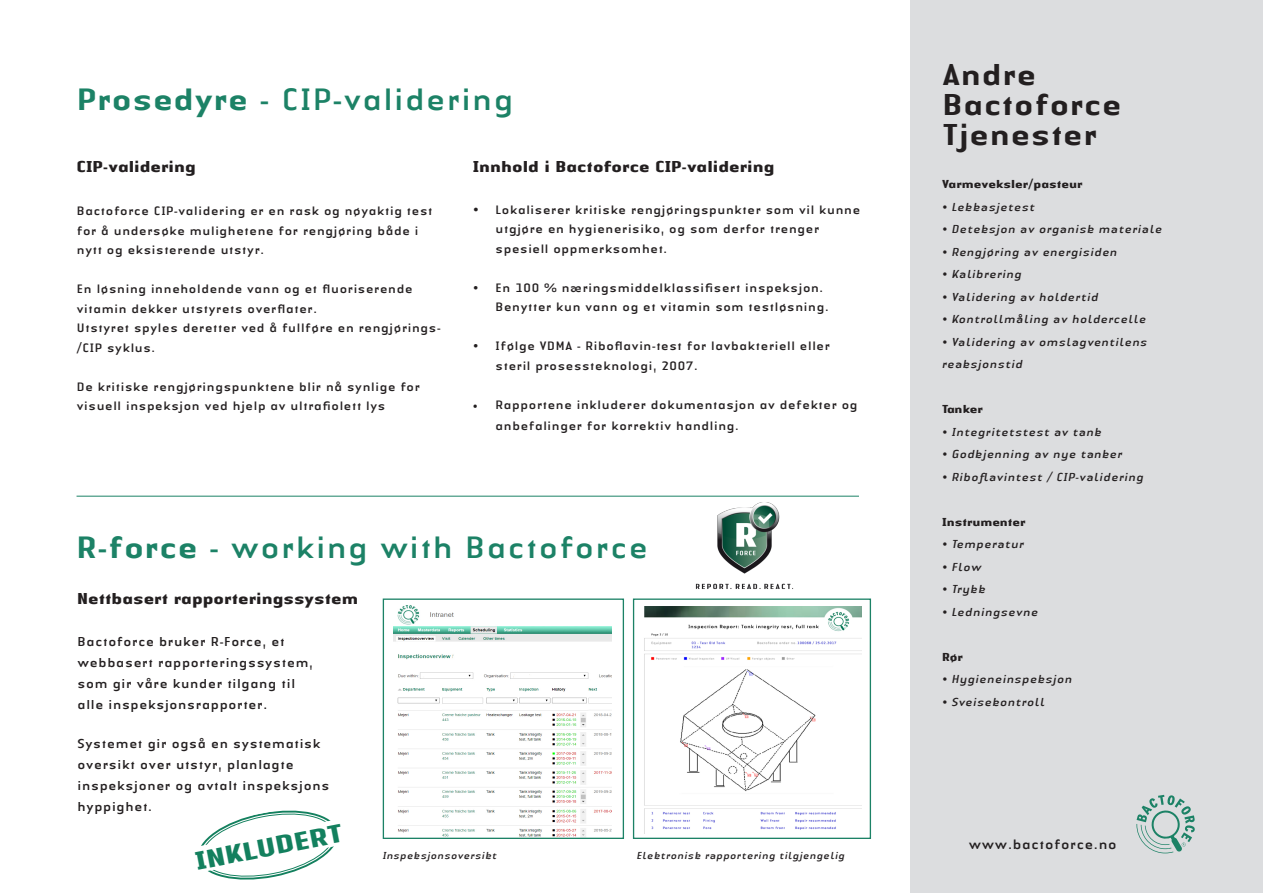
<style>
.page{position:relative;width:1263px;height:893px;background:#fff}
.page>*{position:absolute;margin:0;border:0;box-sizing:border-box;transform-origin:0 0}
.t1{font:32.25px "Authentic Sans LT";color:#1c8266}
.t2{font:500 31.5px "Authentic Sans LT";color:#231f20}
.t3{font:700 26.55px "Authentic Sans Com";color:#13805e;scale:1.08 1}
.t4{font:700 16.5px "Authentic Sans LT";color:#231f20}
.t5{font:14.25px "Authentic Sans LT";color:#231f20}
.t6{font:13.5px/21px "Authentic Sans LT";color:#231f20}
.t7{font:12.75px/19.5px "Authentic Sans LT";color:#231f20}
.t8{font:italic 12px/22.5px "Authentic Sans Com";color:#231f20}
.t9{font:700 12px "Authentic Sans Com";color:#231f20}
.t10{font:italic 10.5px "Authentic Sans Com";color:#231f20}
.s1{font-weight:500}
.s2{font-size:13.5px}
.s3{font-family:"Minion Pro"}
</style>
<div class="page">
<div style="left:910px;top:0;width:353px;height:893px;background:#dcdddf"></div>
<img style="left:695px;top:502px;width:99px;height:87px">
<hr style="left:77px;top:496px;width:782px;height:1px;background:#1c8266">
<svg style="left:1136px;top:795px;width:59px;height:58px"></svg>
<img style="left:393px;top:605px;width:219px;height:232px">
<img style="left:644px;top:606px;width:218px;height:228px">
<div style="left:633px;top:598px;width:238px;height:241px;border:1px solid #1c8266"></div>
<div style="left:383px;top:598px;width:241px;height:241px;border:1px solid #1c8266"></div>
<svg style="left:201px;top:810px;width:133px;height:70px"></svg>
<p class="t1" style="left:77px;top:79px;width:439px"><span class="s1">Prosedyre</span> - CIP-validering</p>
<p class="t4" style="left:77px;top:156px;width:121px">CIP-validering</p>
<p class="t7" style="left:77px;top:201px;width:358px">Bactoforce CIP-validering er en rask og nøyaktig test</p>
<p class="t7" style="left:77px;top:221px;width:344px">for å undersøke mulighetene for rengjøring både i</p>
<p class="t7" style="left:77px;top:240px;width:189px">nytt og eksisterende utstyr.</p>
<p class="t7" style="left:77px;top:279px;width:338px">En løsning inneholdende vann og et fluoriserende</p>
<p class="t7" style="left:77px;top:299px;width:242px">vitamin dekker utstyrets overflater.</p>
<p class="t7" style="left:77px;top:318px;width:366px">Utstyret spyles deretter ved å fullføre en rengjørings-</p>
<p class="t7" style="left:77px;top:338px;width:80px">/CIP syklus.</p>
<p class="t7" style="left:77px;top:377px;width:345px">De kritiske rengjøringspunktene blir nå synlige for</p>
<p class="t7" style="left:77px;top:396px;width:311px">visuell inspeksjon ved hjelp av ultrafiolett lys</p>
<p class="t4" style="left:473px;top:156px;width:303px">Innhold i Bactoforce CIP-validering</p>
<p class="t7" style="left:495px;top:200px;width:367px;text-indent:-23px"><span class="s2">•</span> Lokaliserer kritiske rengjøringspunkter som vil kunne utgjøre en hygienerisiko, og som derfor trenger spesiell oppmerksomhet.</p>
<p class="t7" style="left:495px;top:278px;width:335px;text-indent:-23px">• En 100 % næringsmiddelklassifisert inspeksjon.<br>Benytter kun vann og et vitamin som testløsning.</p>
<p class="t7" style="left:495px;top:336px;width:336px;text-indent:-23px">• Ifølge VDMA - Riboflavin-test for lavbakteriell eller steril prosessteknologi, 2007.</p>
<p class="t7" style="left:495px;top:394px;width:364px;line-height:21px;text-indent:-23px"><span class="s3">•</span> Rapportene inkluderer dokumentasjon av defekter og anbefalinger for korrektiv handling.</p>
<p class="t1" style="left:76px;top:527px;width:574px"><span class="s1">R-force</span> - working with Bactoforce</p>
<p class="t4" style="left:77px;top:588px;width:282px">Nettbasert rapporteringssystem</p>
<p class="t6" style="left:77px;top:630px;width:238px">Bactoforce bruker R-Force, et webbasert rapporteringssystem,</p>
<p class="t6" style="left:77px;top:672px;width:220px">som gir våre kunder tilgang til alle inspeksjonsrapporter.</p>
<p class="t6" style="left:77px;top:732px;width:254px">Systemet gir også en systematisk oversikt over utstyr, planlagte inspeksjoner og avtalt inspeksjons hyppighet.</p>
<p class="t3" style="left:192px;top:844px;width:140px;rotate:-11deg">INKLUDERT</p>
<p class="t10" style="left:383px;top:848px;width:116px">Inspeksjonsoversikt</p>
<p class="t10" style="left:637px;top:848px;width:210px">Elektronisk rapportering tilgjengelig</p>
<p class="t2" style="left:942px;top:54px;width:96px">Andre</p>
<p class="t2" style="left:942px;top:84px;width:181px">Bactoforce</p>
<p class="t2" style="left:942px;top:114px;width:157px">Tjenester</p>
<p class="t9" style="left:942px;top:176px;width:142px">Varmeveksler/pasteur</p>
<p class="t8" style="left:942px;top:195px;width:95px">• Lekkasjetest</p>
<p class="t8" style="left:942px;top:218px;width:222px">• Deteksjon av organisk materiale</p>
<p class="t8" style="left:942px;top:240px;width:177px">• Rengjøring av energisiden</p>
<p class="t8" style="left:942px;top:263px;width:82px">• Kalibrering</p>
<p class="t8" style="left:942px;top:285px;width:158px">• Validering av holdertid</p>
<p class="t8" style="left:942px;top:308px;width:206px">• Kontrollmåling av holdercelle</p>
<p class="t8" style="left:942px;top:330px;width:207px">• Validering av omslagventilens reaksjonstid</p>
<p class="t9" style="left:942px;top:401px;width:42px">Tanker</p>
<p class="t8" style="left:942px;top:420px;width:162px">• Integritetstest av tank</p>
<p class="t8" style="left:942px;top:443px;width:182px">• Godkjenning av nye tanker</p>
<p class="t8" style="left:942px;top:465px;width:204px">• Riboflavintest / CIP-validering</p>
<p class="t9" style="left:942px;top:514px;width:85px">Instrumenter</p>
<p class="t8" style="left:942px;top:533px;width:84px">• Temperatur</p>
<p class="t8" style="left:942px;top:555px;width:41px">• Flow</p>
<p class="t8" style="left:942px;top:578px;width:46px">• Trykk</p>
<p class="t8" style="left:942px;top:600px;width:98px">• Ledningsevne</p>
<p class="t9" style="left:942px;top:649px;width:22px">Rør</p>
<p class="t8" style="left:942px;top:668px;width:132px">• Hygieneinspeksjon</p>
<p class="t8" style="left:942px;top:690px;width:105px">• Sveisekontroll</p>
<p class="t5" style="left:968px;top:835px;width:150px">www.bactoforce.no</p>
</div>
